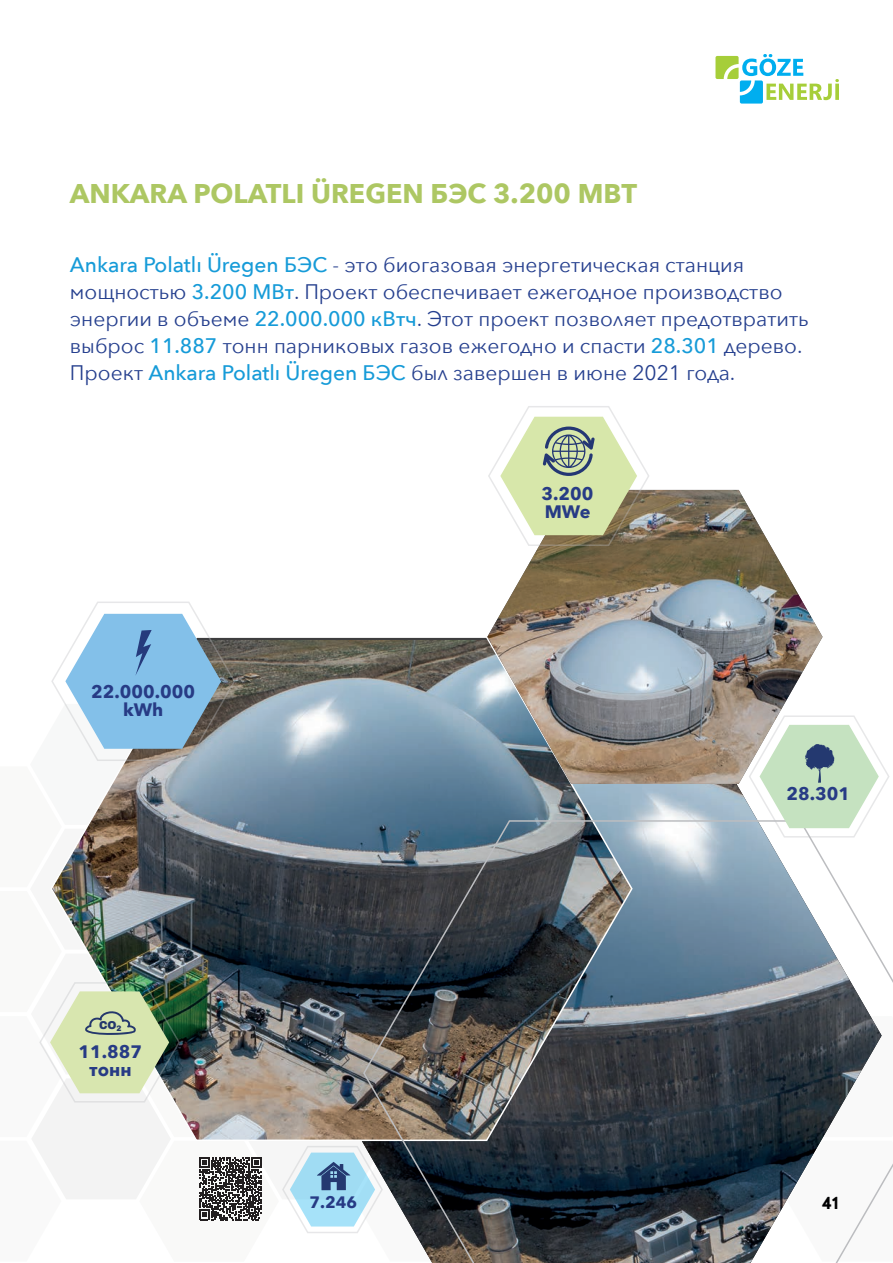
<style>
.page{position:relative;width:893px;height:1263px;background:#fff}
.page>*{position:absolute;margin:0;border:0;box-sizing:border-box;transform-origin:0 0}
.t1{font:700 27px "Avenir Next";color:#adc763}
.t2{font:21px/27px "Avenir Next";color:#253f8e}
.t3{font:700 18px/18px "Avenir Next";color:#273b85;text-align:center}
.t4{font:700 18px "Halis R";color:#000001}
.t5{font:700 16.5px "Avenir Next";color:#273b85}
.t6{font:900 11.1px "Archivo";color:#24376c}
.s1{font-weight:500;color:#169bd8}
</style>
<div class="page">
<svg style="left:715px;top:54px;width:124px;height:50px"></svg>
<img style="left:508px;top:490px;width:294px;height:110px">
<img style="left:32px;top:600px;width:861px;height:662px">
<svg style="left:488px;top:406px;width:162px;height:141px"></svg>
<p class="t1" style="left:70px;top:170px;width:569px">ANKARA POLATLI ÜREGEN БЭС 3.200 МВТ</p>
<p class="t2" style="left:70px;top:250px;width:740px"><span class="s1">Ankara Polatlı Üregen БЭС</span> - это биогазовая энергетическая станция мощностью <span class="s1">3.200 МВт</span>. Проект обеспечивает ежегодное производство энергии в объеме <span class="s1">22.000.000 кВтч</span>. Этот проект позволяет предотвратить выброс <span class="s1">11.887</span> тонн парниковых газов ежегодно и спасти <span class="s1">28.301</span> дерево.<br>Проект <span class="s1">Ankara Polatlı Üregen БЭС</span> был завершен в июне 2021 года.</p>
<p class="t3" style="left:91px;top:682px;width:105px">22.000.000 kWh</p>
<p class="t6" style="left:99px;top:1019px;width:24px">CO<sub>2</sub></p>
<p class="t3" style="left:79px;top:1042px;width:65px">11.887 тонн</p>
<p class="t3" style="left:542px;top:485px;width:53px;text-align:left">3.200<br>MWe</p>
<p class="t3" style="left:786px;top:784px;width:65px">28.301</p>
<p class="t5" style="left:310px;top:1187px;width:49px">7.246</p>
<p class="t4" style="left:822px;top:1191px;width:19px">41</p>
</div>
